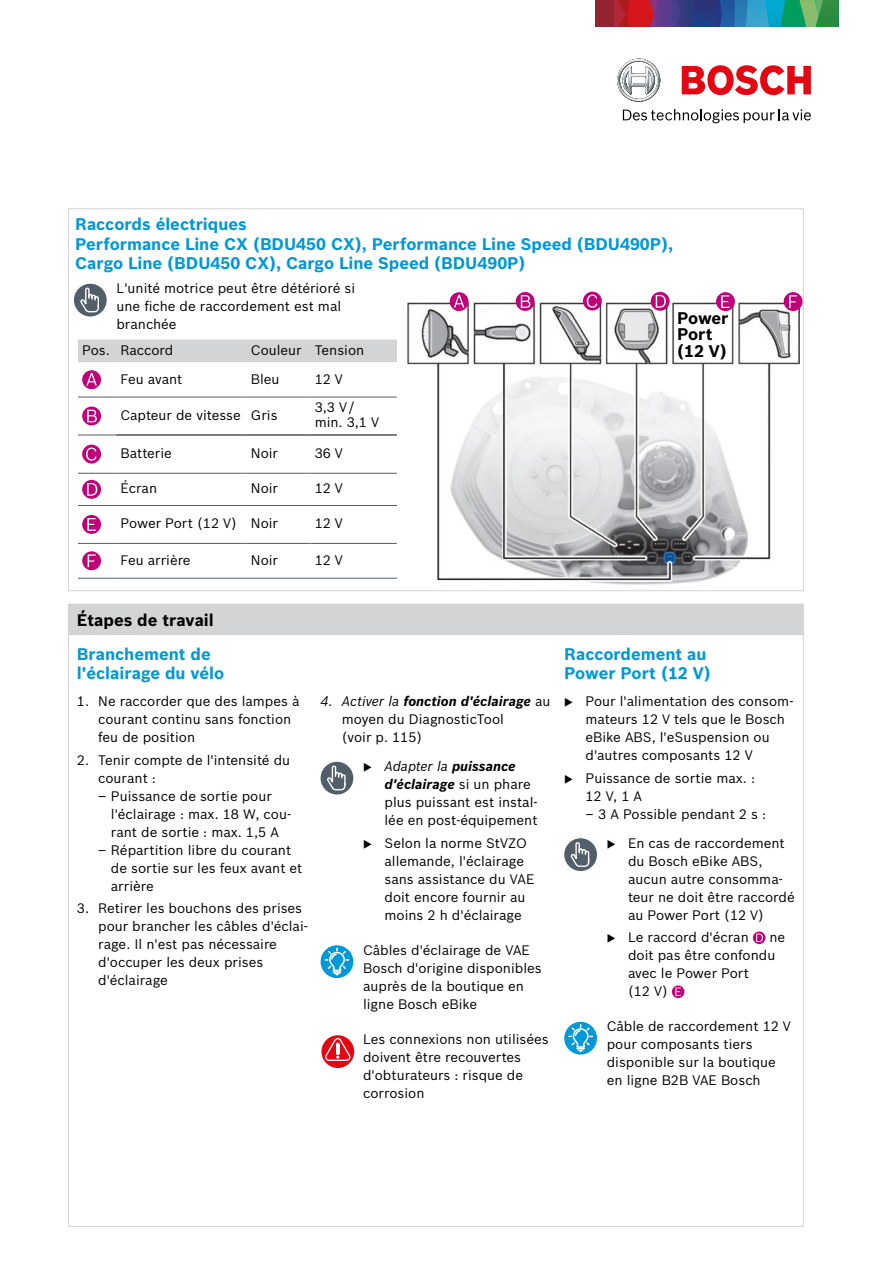
<style>
.page{position:relative;width:893px;height:1263px;background:#fff}
.page>*{position:absolute;margin:0;border:0;box-sizing:border-box;transform-origin:0 0}
.t1{font:700 16.5px/19.5px "Bosch Sans";color:#0098d7}
.t2{font:700 16.5px/16.5px "Bosch Sans";color:#000}
.t3{font:13.5px/18px "Bosch Sans";color:#000}
.s1{font-style:italic}
.s2{font-weight:700;font-style:italic}
</style>
<div class="page">
<svg style="left:595px;top:0;width:243px;height:27px;background:#505f72"></svg>
<svg style="left:617px;top:59px;width:43px;height:43px"></svg>
<svg style="left:623px;top:109px;width:188px;height:14px"></svg>
<svg style="left:682px;top:65px;width:129px;height:30px"></svg>
<div style="left:68px;top:604px;width:736px;height:31px;background:#d3d4d6"></div>
<div style="left:321px;top:762px;width:32px;height:32px;background:#525f6b;border-radius:50%"></div>
<svg style="left:327px;top:765px;width:19px;height:26px"></svg>
<div style="left:321px;top:945px;width:32px;height:33px;background:#0098d7;border-radius:50%"></div>
<svg style="left:324px;top:947px;width:26px;height:30px"></svg>
<div style="left:321px;top:1035px;width:33px;height:33px;background:#e30613;border-radius:50%"></div>
<svg style="left:325px;top:1038px;width:26px;height:23px"></svg>
<div style="left:564px;top:838px;width:33px;height:33px;background:#525f6b;border-radius:50%"></div>
<svg style="left:570px;top:841px;width:20px;height:26px"></svg>
<svg style="left:753px;top:931px;width:12px;height:13px"></svg>
<svg style="left:756px;top:933px;width:7px;height:9px"></svg>
<svg style="left:672px;top:985px;width:12px;height:13px"></svg>
<svg style="left:675px;top:987px;width:6px;height:9px"></svg>
<svg style="left:564px;top:1022px;width:33px;height:32px"></svg>
<svg style="left:567px;top:1023px;width:27px;height:30px"></svg>
<img style="left:407px;top:299px;width:395px;height:286px">
<div style="left:716px;top:292px;width:19px;height:19px;background:#bf0078;border-radius:50%"></div>
<svg style="left:721px;top:295px;width:9px;height:13px"></svg>
<div style="left:784px;top:292px;width:18px;height:19px;background:#bf0078;border-radius:50%"></div>
<svg style="left:789px;top:295px;width:8px;height:13px"></svg>
<svg style="left:516px;top:292px;width:19px;height:19px"></svg>
<svg style="left:521px;top:295px;width:9px;height:13px"></svg>
<svg style="left:651px;top:292px;width:19px;height:19px"></svg>
<svg style="left:656px;top:295px;width:10px;height:13px"></svg>
<svg style="left:583px;top:292px;width:19px;height:19px"></svg>
<svg style="left:587px;top:295px;width:10px;height:13px"></svg>
<svg style="left:450px;top:292px;width:19px;height:19px"></svg>
<svg style="left:454px;top:295px;width:10px;height:13px"></svg>
<div style="left:74px;top:284px;width:33px;height:32px;background:#525f6b;border-radius:50%"></div>
<svg style="left:80px;top:287px;width:19px;height:26px"></svg>
<div style="left:78px;top:339px;width:319px;height:23px;background:#d3d4d6"></div>
<svg style="left:78px;top:375px;width:319px;height:203px"></svg>
<hr style="left:78px;top:397px;width:38px;height:1px;background:#525f6b">
<hr style="left:116px;top:397px;width:131px;height:1px;background:#525f6b">
<hr style="left:247px;top:397px;width:63px;height:1px;background:#525f6b">
<hr style="left:310px;top:397px;width:87px;height:1px;background:#525f6b">
<hr style="left:78px;top:435px;width:38px;height:1px;background:#525f6b">
<hr style="left:78px;top:473px;width:38px;height:1px;background:#525f6b">
<hr style="left:116px;top:473px;width:131px;height:1px;background:#525f6b">
<hr style="left:247px;top:473px;width:63px;height:1px;background:#525f6b">
<hr style="left:310px;top:473px;width:87px;height:1px;background:#525f6b">
<hr style="left:78px;top:505px;width:38px;height:1px;background:#525f6b">
<hr style="left:116px;top:505px;width:131px;height:1px;background:#525f6b">
<hr style="left:247px;top:505px;width:63px;height:1px;background:#525f6b">
<hr style="left:310px;top:505px;width:87px;height:1px;background:#525f6b">
<hr style="left:78px;top:543px;width:38px;height:1px;background:#525f6b">
<hr style="left:116px;top:543px;width:131px;height:1px;background:#525f6b">
<hr style="left:247px;top:543px;width:63px;height:1px;background:#525f6b">
<hr style="left:310px;top:543px;width:87px;height:1px;background:#525f6b">
<hr style="left:78px;top:578px;width:38px;height:1px;background:#525f6b">
<hr style="left:116px;top:578px;width:131px;height:1px;background:#525f6b">
<hr style="left:247px;top:578px;width:63px;height:1px;background:#525f6b">
<hr style="left:310px;top:578px;width:87px;height:1px;background:#525f6b">
<hr style="left:116px;top:435px;width:131px;height:1px;background:#000">
<hr style="left:247px;top:435px;width:63px;height:1px;background:#000">
<hr style="left:310px;top:435px;width:87px;height:1px;background:#000">
<svg style="left:82px;top:370px;width:19px;height:19px"></svg>
<svg style="left:86px;top:373px;width:11px;height:13px"></svg>
<svg style="left:82px;top:406px;width:19px;height:19px"></svg>
<svg style="left:87px;top:410px;width:10px;height:12px"></svg>
<div style="left:82px;top:445px;width:19px;height:18px;background:#bf0078;border-radius:50%"></div>
<svg style="left:86px;top:448px;width:11px;height:13px"></svg>
<svg style="left:82px;top:480px;width:19px;height:19px"></svg>
<svg style="left:87px;top:483px;width:10px;height:13px"></svg>
<div style="left:82px;top:515px;width:19px;height:19px;background:#bf0078;border-radius:50%"></div>
<svg style="left:87px;top:518px;width:9px;height:13px"></svg>
<svg style="left:82px;top:551px;width:19px;height:19px"></svg>
<svg style="left:88px;top:554px;width:8px;height:13px"></svg>
<p class="t1" style="left:75px;top:214px;width:599px">Raccords électriques<br>Performance Line CX (BDU450 CX), Performance Line Speed (BDU490P),<br>Cargo Line (BDU450 CX), Cargo Line Speed (BDU490P)</p>
<p class="t3" style="left:116px;top:279px;width:240px">L'unité motrice peut être détérioré si une fiche de raccordement est mal branchée</p>
<p class="t3" style="left:82px;top:340px;width:93px">Pos. Raccord</p>
<p class="t3" style="left:251px;top:340px;width:115px">Couleur Tension</p>
<p class="t3" style="left:120px;top:369px;width:63px">Feu avant</p>
<p class="t3" style="left:251px;top:369px;width:30px">Bleu</p>
<p class="t3" style="left:315px;top:369px;width:30px">12 V</p>
<p class="t3" style="left:120px;top:405px;width:159px">Capteur de vitesse Gris</p>
<p class="t3" style="left:315px;top:399px;width:66px;line-height:15px">3,3 V / min. 3,1 V</p>
<p class="t3" style="left:120px;top:443px;width:53px">Batterie</p>
<p class="t3" style="left:251px;top:443px;width:29px">Noir</p>
<p class="t3" style="left:315px;top:443px;width:30px">36 V</p>
<p class="t3" style="left:120px;top:478px;width:38px">Écran</p>
<p class="t3" style="left:251px;top:478px;width:29px">Noir</p>
<p class="t3" style="left:315px;top:478px;width:30px">12 V</p>
<p class="t3" style="left:120px;top:513px;width:159px">Power Port (12 V) Noir</p>
<p class="t3" style="left:315px;top:513px;width:30px">12 V</p>
<p class="t3" style="left:120px;top:550px;width:72px">Feu arrière</p>
<p class="t3" style="left:251px;top:550px;width:29px">Noir</p>
<p class="t3" style="left:315px;top:550px;width:30px">12 V</p>
<p class="t2" style="left:677px;top:308px;width:53px">Power<br>Port (12 V)</p>
<p class="t2" style="left:77px;top:611px;width:138px">Étapes de travail</p>
<p class="t1" style="left:77px;top:643px;width:149px">Branchement de l'éclairage du vélo</p>
<p class="t3" style="left:98px;top:691px;width:203px;text-indent:-21px">1. Ne raccorder que des lampes à courant continu sans fonction feu de position</p>
<p class="t3" style="left:98px;top:750px;width:194px;text-indent:-21px">2. Tenir compte de l'intensité du courant :</p>
<p class="t3" style="left:111px;top:786px;width:182px;text-indent:-13px">– Puissance de sortie pour l'éclairage : max. 18 W, cou&shy;rant de sortie : max. 1,5 A</p>
<p class="t3" style="left:111px;top:840px;width:193px;text-indent:-13px">– Répartition libre du courant de sortie sur les feux avant et arrière</p>
<p class="t3" style="left:98px;top:898px;width:211px;text-indent:-21px">3. Retirer les bouchons des prises pour brancher les câbles d'éclai&shy;rage. Il n'est pas nécessaire d'occuper les deux prises d'éclairage</p>
<p class="t3" style="left:342px;top:691px;width:210px;text-indent:-21px"><span class="s1">4. Activer la</span> <span class="s2">fonction d'éclairage</span> au moyen du DiagnosticTool<br>(voir p. 115)</p>
<p class="t3" style="left:385px;top:757px;width:155px"><span class="s1">Adapter la</span> <span class="s2">puissance d'éclairage</span> si un phare plus puissant est instal&shy;lée en post-équipement</p>
<p class="t3" style="left:385px;top:833px;width:151px">Selon la norme StVZO allemande, l'éclairage sans assistance du VAE doit encore fournir au moins 2 h d'éclairage</p>
<p class="t3" style="left:363px;top:940px;width:180px">Câbles d'éclairage de VAE<br>Bosch d'origine disponibles auprès de la boutique en ligne Bosch eBike</p>
<p class="t3" style="left:363px;top:1029px;width:187px">Les connexions non utilisées doivent être recouvertes d'obturateurs : risque de corrosion</p>
<p class="t1" style="left:564px;top:643px;width:148px">Raccordement au<br>Power Port (12 V)</p>
<p class="t3" style="left:585px;top:691px;width:209px">Pour l'alimentation des consom&shy;mateurs 12 V tels que le Bosch eBike ABS, l'eSuspension ou d'autres composants 12 V</p>
<p class="t3" style="left:585px;top:768px;width:171px">Puissance de sortie max. :<br>12 V, 1 A</p>
<p class="t3" style="left:628px;top:798px;width:158px;line-height:29.1px;text-indent:-43px">– 3 A Possible pendant 2 s :<br>En cas de raccordement</p>
<p class="t3" style="left:628px;top:851px;width:168px">du Bosch eBike ABS, aucun autre consomma&shy;teur ne doit être raccordé au Power Port (12 V)</p>
<p class="t3" style="left:628px;top:928px;width:122px">Le raccord d'écran</p>
<p class="t3" style="left:628px;top:928px;width:159px;text-indent:141px">ne doit pas être confondu avec le Power Port<br>(12 V)</p>
<p class="t3" style="left:607px;top:1017px;width:186px">Câble de raccordement 12 V pour composants tiers disponible sur la boutique en ligne B2B VAE Bosch</p>
</div>
